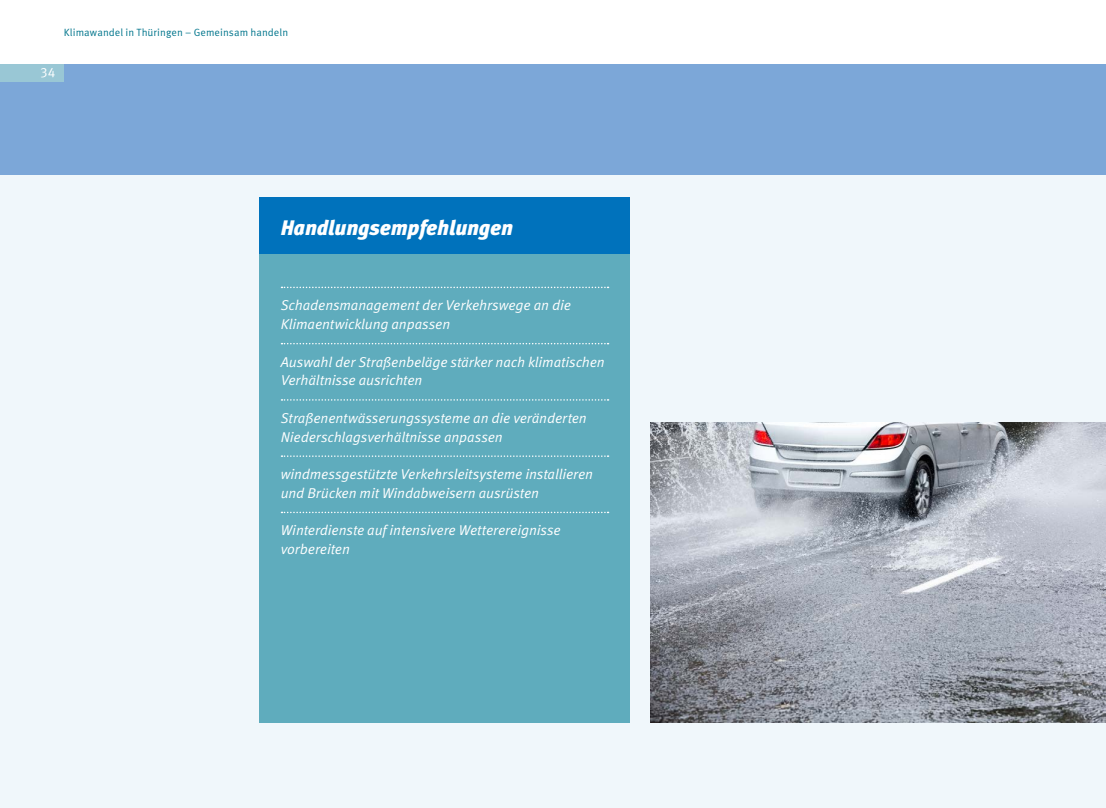
<style>
.page{position:relative;width:1106px;height:808px;background:#fff}
.page>*{position:absolute;margin:0;border:0;box-sizing:border-box;transform-origin:0 0}
.t1{font:italic 900 21px "Meta Pro";letter-spacing:-.015em;color:#fff}
.t2{font:italic 14.25px/18.8px "Meta Pro";letter-spacing:-.01em;color:#fff}
.t3{font:13.5px "Meta Pro";color:#fff}
.t4{font:10.5px "Meta Pro";letter-spacing:.005em;color:#00758c}
</style>
<div class="page">
<div style="left:0;top:174px;width:1106px;height:634px;background:#f0f7fb"></div>
<div style="left:0;top:64px;width:1106px;height:110px;background:#7ca7d8"></div>
<div style="left:259px;top:198px;width:370px;height:56px;background:#0072bc"></div>
<div style="left:259px;top:254px;width:370px;height:469px;background:#5facbd"></div>
<img style="left:651px;top:423px;width:455px;height:300px">
<div style="left:0;top:64px;width:64px;height:18px;background:#99c7d5"></div>
<svg style="left:281px;top:287px;width:327px;height:1px"></svg>
<svg style="left:281px;top:343px;width:327px;height:1px"></svg>
<svg style="left:281px;top:399px;width:327px;height:2px"></svg>
<svg style="left:281px;top:455px;width:327px;height:2px"></svg>
<svg style="left:281px;top:512px;width:327px;height:1px"></svg>
<p class="t4" style="left:64px;top:25px;width:226px">Klimawandel in Thüringen – Gemeinsam handeln</p>
<p class="t3" style="left:41px;top:64px;width:16px">34</p>
<h3 class="t1" style="left:281px;top:214px;width:234px">Handlungsempfehlungen</h3>
<p class="t2" style="left:281px;top:296px;width:292px">Schadensmanagement der Verkehrswege an die<br>Klimaentwicklung anpassen</p>
<p class="t2" style="left:281px;top:353px;width:326px">Auswahl der Straßenbeläge stärker nach klimatischen<br>Verhältnisse ausrichten</p>
<p class="t2" style="left:281px;top:409px;width:307px">Straßenentwässerungssysteme an die veränderten<br>Niederschlagsverhältnisse anpassen</p>
<p class="t2" style="left:281px;top:465px;width:314px">windmessgestützte Verkehrsleitsysteme installieren und Brücken mit Windabweisern ausrüsten</p>
<p class="t2" style="left:281px;top:521px;width:281px">Winterdienste auf intensivere Wetterereignisse vorbereiten</p>
</div>
